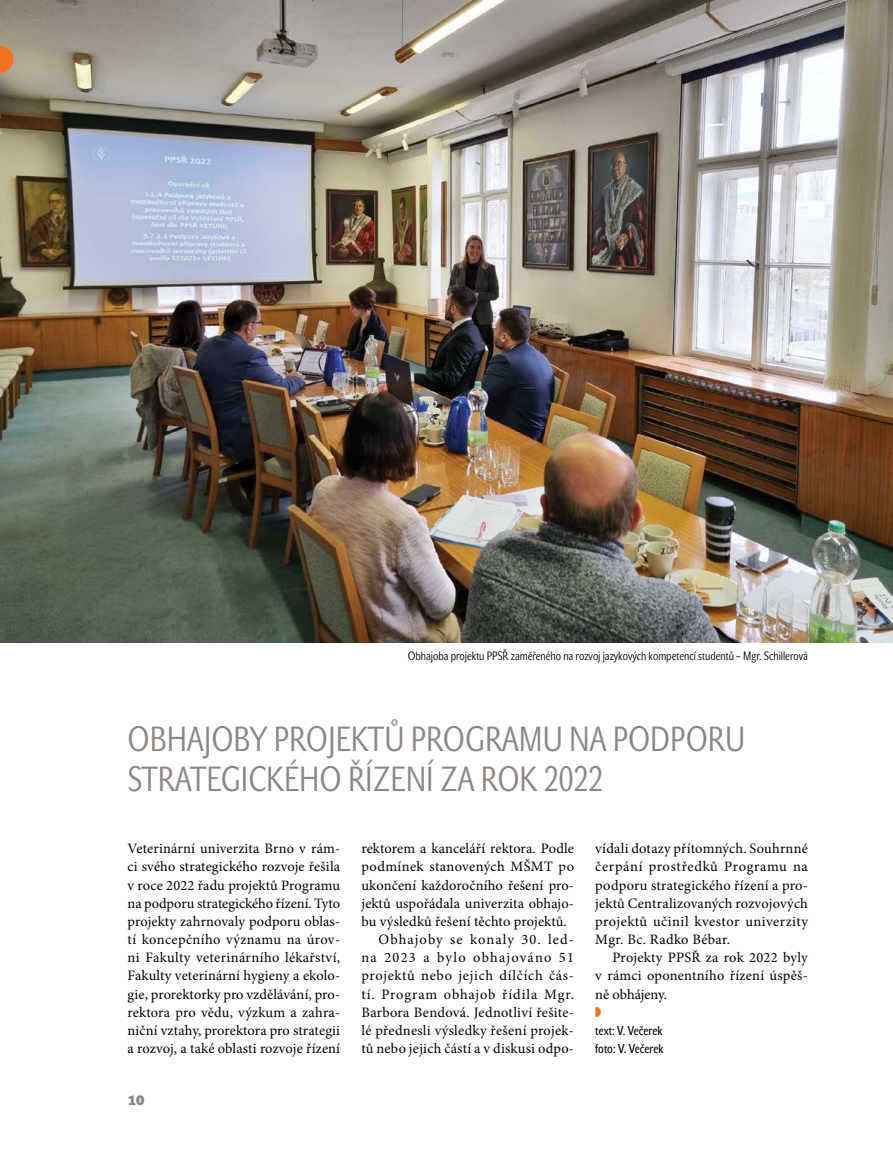
<style>
.page{position:relative;width:893px;height:1149px;background:#fff}
.page>*{position:absolute;margin:0;border:0;box-sizing:border-box;transform-origin:0 0}
.nad2{font:34.5px/40.5px "John Sans Cond Lite Pro";color:#8d8581}
.Normální_bez_kopie{font:14.4px/18.1px "Minion Pro";letter-spacing:.005em;color:#000;text-align:justify}
.Normální{font:14.4px/18.1px "Minion Pro";letter-spacing:.02em;color:#000;text-align:justify}
.t1{font:700 13.5px "John Sans Heavy Pro";color:#8d8581}
.jmeno{font:12.75px "John Sans Cond Text Pro";color:#000}
.foto{font:12.75px "John Sans Cond Text Pro";color:#000}
.popisek{font:12px "John Sans Cond Lite Pro";color:#000}
</style>
<div class="page">
<img style="left:0;top:0;width:893px;height:642px">
<svg style="left:0;top:46px;width:14px;height:26px"></svg>
<p class="popisek" style="left:408px;top:649px;width:402px">Obhajoba projektu PPSŘ zaměřeného na rozvoj jazykových kompetencí studentů – Mgr. Schillerová</p>
<p class="nad2" style="left:128px;top:718px;width:619px">OBHAJOBY PROJEKTŮ PROGRAMU NA PODPORU<br>STRATEGICKÉHO ŘÍZENÍ ZA ROK 2022</p>
<p class="Normální_bez_kopie" style="left:128px;top:839px;width:214px">Veterinární univerzita Brno v rám&shy;ci svého strategického rozvoje řešila v roce 2022 řadu projektů Programu na podporu strategického řízení. Tyto projekty zahrnovaly podporu oblas&shy;tí koncepčního významu na úrov&shy;ni Fakulty veterinárního lékařství, Fakulty veterinární hygieny a ekolo&shy;gie, prorektorky pro vzdělávání, pro&shy;rektora pro vědu, výzkum a zahra&shy;niční vztahy, prorektora pro strategii a rozvoj, a také oblasti rozvoje řízení</p>
<p class="Normální_bez_kopie" style="left:361px;top:839px;width:214px">rektorem a kanceláří rektora. Podle podmínek stanovených MŠMT po ukončení každoročního řešení pro&shy;jektů uspořádala univerzita obhajo&shy;bu výsledků řešení těchto projektů.</p>
<p class="Normální" style="left:361px;top:930px;width:214px;text-indent:17px">Obhajoby se konaly 30. led&shy;na 2023 a bylo obhajováno 51 projektů nebo jejich dílčích čás&shy;tí. Program obhajob řídila Mgr.<br>Barbora Bendová. Jednotliví řešite&shy;lé přednesli výsledky řešení projek&shy;tů nebo jejich částí a v diskusi odpo-</p>
<p class="t1" style="left:128px;top:1092px;width:18px">10</p>
<p class="Normální" style="left:595px;top:839px;width:214px">vídali dotazy přítomných. Souhrnné čerpání prostředků Programu na podporu strategického řízení a pro&shy;jektů Centralizovaných rozvojových projektů učinil kvestor univerzity Mgr. Bc. Radko Bébar.</p>
<p class="Normální" style="left:595px;top:948px;width:214px;text-indent:17px">Projekty PPSŘ za rok 2022 byly v rámci oponentního řízení úspěš&shy;ně obhájeny.</p>
<p class="jmeno" style="left:595px;top:1022px;width:69px">text: V. Večerek</p>
<p class="foto" style="left:595px;top:1041px;width:70px">foto: V. Večerek</p>
</div>
